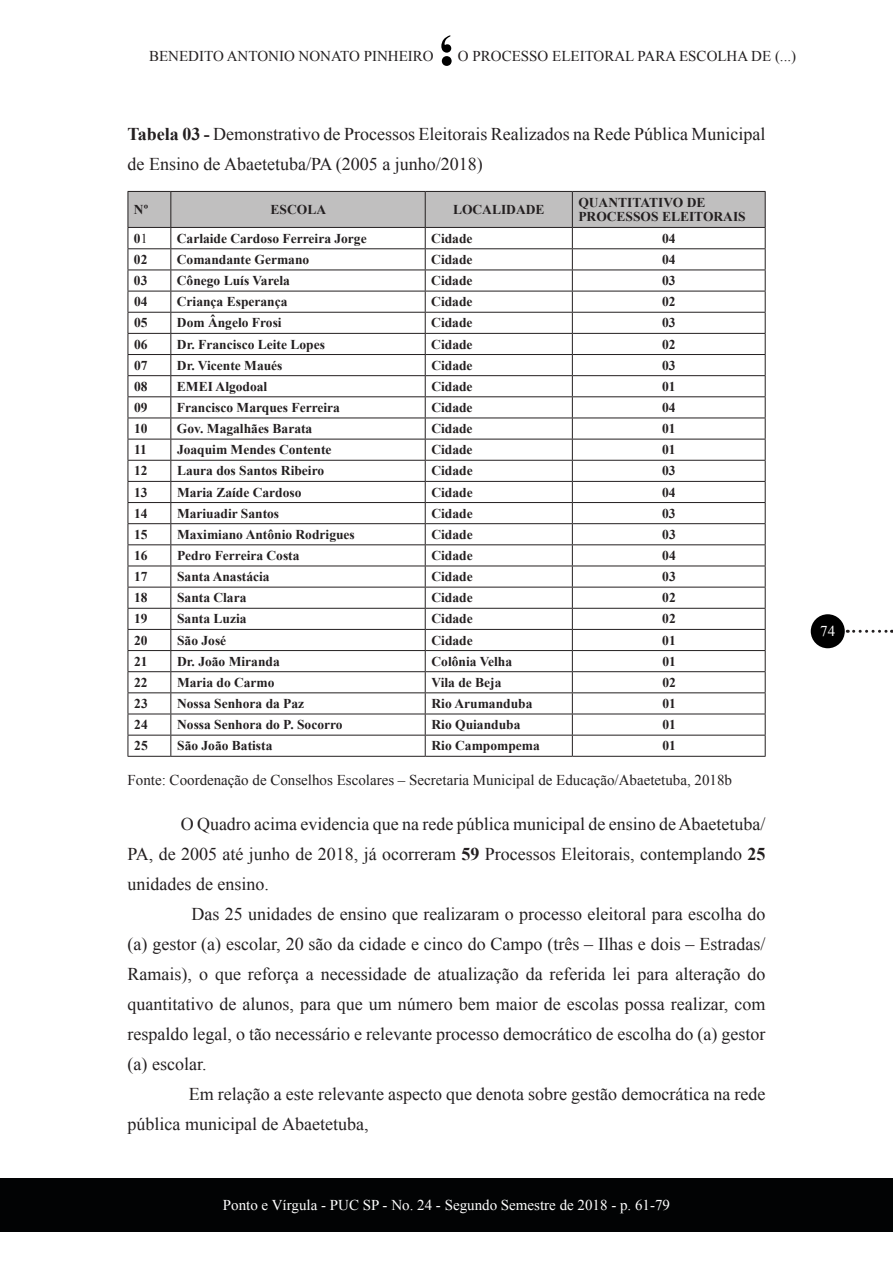
<style>
.page{position:relative;width:893px;height:1263px;background:#fff}
.page>*{position:absolute;margin:0;border:0;box-sizing:border-box;transform-origin:0 0}
.t1{font:18px/30px "Times New Roman";color:#231f20}
.t2{font:15px "Times New Roman";color:#231f20}
.t3{font:15px "Times New Roman";color:#fff}
.t4{font:700 13.5px/14.9px "Times New Roman";color:#231f20}
.s1{font-weight:700}
.s2{font-weight:400}
</style>
<div class="page">
<svg style="left:441px;top:35px;width:11px;height:31px"></svg>
<div style="left:0;top:1178px;width:893px;height:54px;background:#020304"></div>
<div style="left:811px;top:614px;width:34px;height:34px;background:#000;border-radius:50%"></div>
<svg style="left:854px;top:630px;width:38px;height:3px"></svg>
<svg style="left:128px;top:191px;width:638px;height:565px"></svg>
<hr style="left:128px;top:756px;width:43px;height:1px;background:#231f20">
<hr style="left:171px;top:756px;width:254px;height:1px;background:#231f20">
<hr style="left:425px;top:756px;width:147px;height:1px;background:#231f20">
<hr style="left:572px;top:756px;width:194px;height:1px;background:#231f20">
<p class="t2" style="left:149px;top:46px;width:286px">BENEDITO ANTONIO NONATO PINHEIRO</p>
<p class="t2" style="left:458px;top:46px;width:340px">O PROCESSO ELEITORAL PARA ESCOLHA DE (...)</p>
<h1 class="t1" style="left:128px;top:119px;width:639px"><span class="s1">Tabela 03 -</span> Demonstrativo de Processos Eleitorais Realizados na Rede Pública Municipal de Ensino de Abaetetuba/PA (2005 a junho/2018)</h1>
<p class="t4" style="left:134px;top:202px;width:16px">Nº</p>
<p class="t4" style="left:271px;top:202px;width:57px">ESCOLA</p>
<p class="t4" style="left:453px;top:202px;width:93px">LOCALIDADE</p>
<p class="t4" style="left:578px;top:194px;width:169px">QUANTITATIVO DE<br>PROCESSOS ELEITORAIS</p>
<p class="t4" style="left:134px;top:230px;width:15px">0<span class="s2">1</span></p>
<p class="t4" style="left:177px;top:230px;width:191px">Carlaide Cardoso Ferreira Jorge</p>
<p class="t4" style="left:431px;top:230px;width:43px">Cidade</p>
<p class="t4" style="left:662px;top:230px;width:15px">04</p>
<p class="t4" style="left:134px;top:252px;width:15px">02</p>
<p class="t4" style="left:177px;top:252px;width:134px">Comandante Germano</p>
<p class="t4" style="left:431px;top:252px;width:43px">Cidade</p>
<p class="t4" style="left:662px;top:252px;width:15px">04</p>
<p class="t4" style="left:134px;top:273px;width:15px">03</p>
<p class="t4" style="left:177px;top:273px;width:115px">Cônego Luís Varela</p>
<p class="t4" style="left:431px;top:273px;width:43px">Cidade</p>
<p class="t4" style="left:662px;top:273px;width:15px">03</p>
<p class="t4" style="left:134px;top:294px;width:15px">04</p>
<p class="t4" style="left:177px;top:294px;width:112px">Criança Esperança</p>
<p class="t4" style="left:431px;top:294px;width:43px">Cidade</p>
<p class="t4" style="left:662px;top:294px;width:15px">02</p>
<p class="t4" style="left:134px;top:315px;width:15px">05</p>
<p class="t4" style="left:177px;top:315px;width:106px">Dom Ângelo Frosi</p>
<p class="t4" style="left:431px;top:315px;width:43px">Cidade</p>
<p class="t4" style="left:662px;top:315px;width:15px">03</p>
<p class="t4" style="left:134px;top:336px;width:15px">06</p>
<p class="t4" style="left:177px;top:336px;width:149px">Dr. Francisco Leite Lopes</p>
<p class="t4" style="left:431px;top:336px;width:43px">Cidade</p>
<p class="t4" style="left:662px;top:336px;width:15px">02</p>
<p class="t4" style="left:134px;top:357px;width:15px">07</p>
<p class="t4" style="left:177px;top:357px;width:107px">Dr. Vicente Maués</p>
<p class="t4" style="left:431px;top:357px;width:43px">Cidade</p>
<p class="t4" style="left:662px;top:357px;width:15px">03</p>
<p class="t4" style="left:134px;top:378px;width:15px">08</p>
<p class="t4" style="left:177px;top:378px;width:92px">EMEI Algodoal</p>
<p class="t4" style="left:431px;top:378px;width:43px">Cidade</p>
<p class="t4" style="left:662px;top:378px;width:15px">01</p>
<p class="t4" style="left:134px;top:400px;width:15px">09</p>
<p class="t4" style="left:177px;top:400px;width:164px">Francisco Marques Ferreira</p>
<p class="t4" style="left:431px;top:400px;width:43px">Cidade</p>
<p class="t4" style="left:662px;top:400px;width:15px">04</p>
<p class="t4" style="left:134px;top:421px;width:15px">10</p>
<p class="t4" style="left:177px;top:421px;width:137px">Gov. Magalhães Barata</p>
<p class="t4" style="left:431px;top:421px;width:43px">Cidade</p>
<p class="t4" style="left:662px;top:421px;width:15px">01</p>
<p class="t4" style="left:134px;top:442px;width:14px">11</p>
<p class="t4" style="left:177px;top:442px;width:156px">Joaquim Mendes Contente</p>
<p class="t4" style="left:431px;top:442px;width:43px">Cidade</p>
<p class="t4" style="left:662px;top:442px;width:15px">01</p>
<p class="t4" style="left:134px;top:463px;width:15px">12</p>
<p class="t4" style="left:177px;top:463px;width:149px">Laura dos Santos Ribeiro</p>
<p class="t4" style="left:431px;top:463px;width:43px">Cidade</p>
<p class="t4" style="left:662px;top:463px;width:15px">03</p>
<p class="t4" style="left:134px;top:484px;width:15px">13</p>
<p class="t4" style="left:177px;top:484px;width:126px">Maria Zaíde Cardoso</p>
<p class="t4" style="left:431px;top:484px;width:43px">Cidade</p>
<p class="t4" style="left:662px;top:484px;width:15px">04</p>
<p class="t4" style="left:134px;top:505px;width:15px">14</p>
<p class="t4" style="left:177px;top:505px;width:104px">Mariuadir Santos</p>
<p class="t4" style="left:431px;top:505px;width:43px">Cidade</p>
<p class="t4" style="left:662px;top:505px;width:15px">03</p>
<p class="t4" style="left:134px;top:526px;width:15px">15</p>
<p class="t4" style="left:177px;top:526px;width:179px">Maximiano Antônio Rodrigues</p>
<p class="t4" style="left:431px;top:526px;width:43px">Cidade</p>
<p class="t4" style="left:662px;top:526px;width:15px">03</p>
<p class="t4" style="left:134px;top:548px;width:15px">16</p>
<p class="t4" style="left:177px;top:548px;width:124px">Pedro Ferreira Costa</p>
<p class="t4" style="left:431px;top:548px;width:43px">Cidade</p>
<p class="t4" style="left:662px;top:548px;width:15px">04</p>
<p class="t4" style="left:134px;top:569px;width:15px">17</p>
<p class="t4" style="left:177px;top:569px;width:94px">Santa Anastácia</p>
<p class="t4" style="left:431px;top:569px;width:43px">Cidade</p>
<p class="t4" style="left:662px;top:569px;width:15px">03</p>
<p class="t4" style="left:134px;top:590px;width:15px">18</p>
<p class="t4" style="left:177px;top:590px;width:71px">Santa Clara</p>
<p class="t4" style="left:431px;top:590px;width:43px">Cidade</p>
<p class="t4" style="left:662px;top:590px;width:15px">02</p>
<p class="t4" style="left:134px;top:611px;width:15px">19</p>
<p class="t4" style="left:177px;top:611px;width:71px">Santa Luzia</p>
<p class="t4" style="left:431px;top:611px;width:43px">Cidade</p>
<p class="t4" style="left:662px;top:611px;width:15px">02</p>
<p class="t4" style="left:134px;top:632px;width:15px">20</p>
<p class="t4" style="left:177px;top:632px;width:51px">São José</p>
<p class="t4" style="left:431px;top:632px;width:43px">Cidade</p>
<p class="t4" style="left:662px;top:632px;width:15px">01</p>
<p class="t4" style="left:134px;top:653px;width:15px">21</p>
<p class="t4" style="left:177px;top:653px;width:104px">Dr. João Miranda</p>
<p class="t4" style="left:431px;top:653px;width:82px">Colônia Velha</p>
<p class="t4" style="left:662px;top:653px;width:15px">01</p>
<p class="t4" style="left:134px;top:674px;width:15px">22</p>
<p class="t4" style="left:177px;top:674px;width:99px">Maria do Carmo</p>
<p class="t4" style="left:432px;top:674px;width:71px">Vila de Beja</p>
<p class="t4" style="left:662px;top:674px;width:15px">02</p>
<p class="t4" style="left:134px;top:696px;width:15px">23</p>
<p class="t4" style="left:177px;top:696px;width:129px">Nossa Senhora da Paz</p>
<p class="t4" style="left:432px;top:696px;width:102px">Rio Arumanduba</p>
<p class="t4" style="left:662px;top:696px;width:15px">01</p>
<p class="t4" style="left:134px;top:717px;width:15px">24</p>
<p class="t4" style="left:177px;top:717px;width:167px">Nossa Senhora do P. Socorro</p>
<p class="t4" style="left:432px;top:717px;width:90px">Rio Quianduba</p>
<p class="t4" style="left:662px;top:717px;width:15px">01</p>
<p class="t4" style="left:134px;top:738px;width:15px">25</p>
<p class="t4" style="left:177px;top:738px;width:97px">São João Batista</p>
<p class="t4" style="left:432px;top:738px;width:110px">Rio Campompema</p>
<p class="t4" style="left:662px;top:738px;width:15px">01</p>
<p class="t2" style="left:128px;top:770px;width:606px">Fonte: Coordenação de Conselhos Escolares – Secretaria Municipal de Educação/Abaetetuba, 2018b</p>
<h1 class="t1" style="left:128px;top:809px;width:639px;text-align:justify;text-indent:53px">O Quadro acima evidencia que na rede pública municipal de ensino de Abaetetuba/ PA, de 2005 até junho de 2018, já ocorreram <span class="s1">59</span> Processos Eleitorais, contemplando <span class="s1">25 </span>unidades de ensino.</h1>
<p class="t1" style="left:128px;top:899px;width:639px;text-align:justify;text-indent:64px">Das 25 unidades de ensino que realizaram o processo eleitoral para escolha do (a) gestor (a) escolar, 20 são da cidade e cinco do Campo (três – Ilhas e dois – Estradas/ Ramais), o que reforça a necessidade de atualização da referida lei para alteração do quantitativo de alunos, para que um número bem maior de escolas possa realizar, com respaldo legal, o tão necessário e relevante processo democrático de escolha do (a) gestor (a) escolar.</p>
<h1 class="t1" style="left:128px;top:1079px;width:639px;text-indent:61px">Em relação a este relevante aspecto que denota sobre gestão democrática na rede pública municipal de Abaetetuba,</h1>
<p class="t3" style="left:820px;top:621px;width:16px">74</p>
<p class="t3" style="left:223px;top:1195px;width:449px">Ponto e Vírgula - PUC SP - No. 24 - Segundo Semestre de 2018 - p. 61-79</p>
</div>
